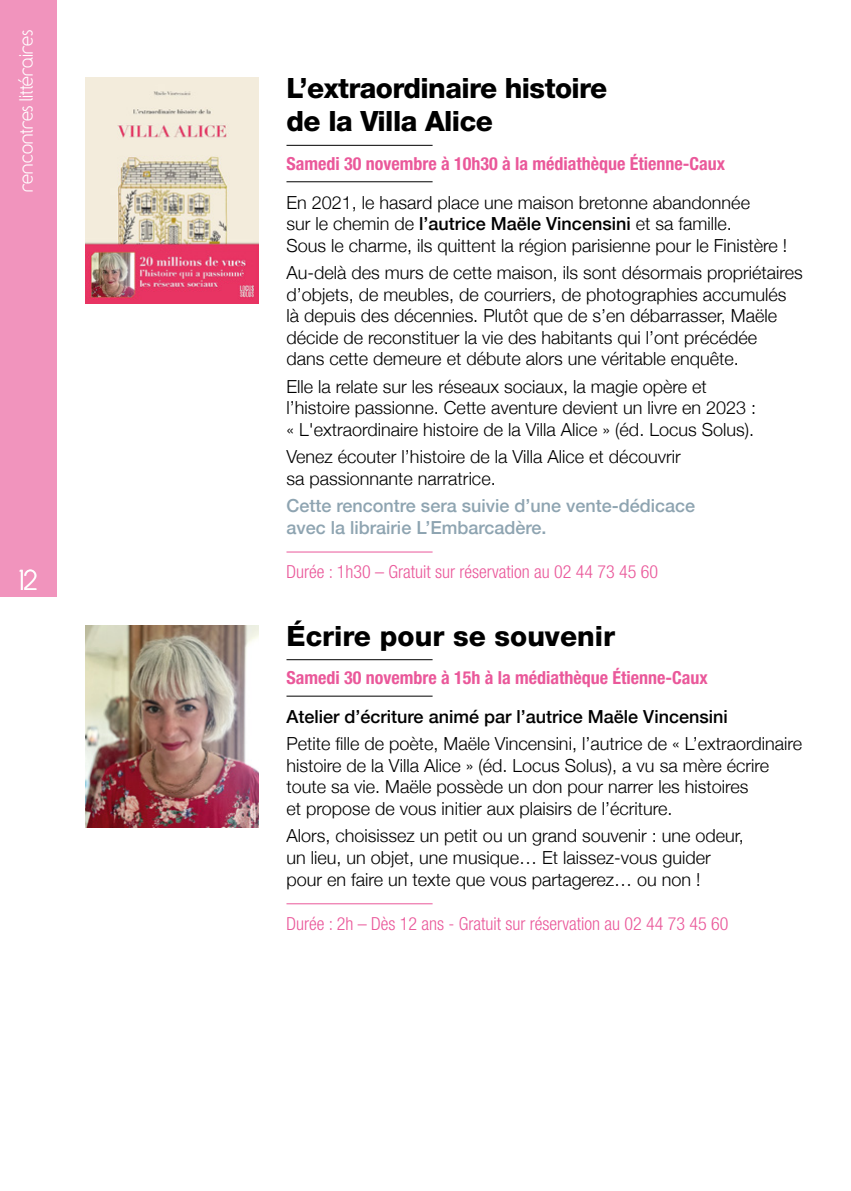
<style>
.page{position:relative;width:851px;height:1191px;background:#fff}
.page>*{position:absolute;margin:0;border:0;box-sizing:border-box;transform-origin:0 0}
.t1{font:800 28px/33.6px "Helvetica Neue LT Pro";letter-spacing:-.02em;color:#000}
.t2{font:800 28px "Helvetica Neue LT Pro";color:#000}
.t3{font:24px "Y2 K Neophyte";color:#fff}
.t4{font:300 18px/21.6px "Helvetica Neue";color:#000}
.t5{font:300 condensed 18px "Helvetica Neue LT Pro";color:#ea589a}
.t6{font:700 condensed 18px "Helvetica Neue LT Pro";color:#ea589a}
.t7{font:500 18px/21.6px "Helvetica Neue";color:#8ea4b1}
.t8{font:500 18px "Helvetica Neue";color:#000}
.t9{font:16px "Y2 K Neophyte";letter-spacing:.01em;color:#fff}
.s1{font-weight:500}
</style>
<div class="page">
<hr style="left:286px;top:145px;width:146px;height:1px;background:#000">
<hr style="left:286px;top:181px;width:146px;height:1px;background:#000">
<hr style="left:286px;top:551px;width:146px;height:1px;background:#ea589a">
<hr style="left:286px;top:659px;width:146px;height:1px;background:#000">
<hr style="left:286px;top:695px;width:146px;height:1px;background:#000">
<hr style="left:286px;top:903px;width:146px;height:1px;background:#ea589a">
<div style="left:0;top:0;width:57px;height:597px;background:#f194bd"></div>
<img style="left:85px;top:625px;width:173px;height:202px">
<img style="left:85px;top:78px;width:173px;height:226px">
<p class="t9" style="left:15px;top:191px;width:163px;rotate:-90deg">rencontres littéraires</p>
<h2 class="t3" style="left:20px;top:563px;width:39px">1212</h2>
<h1 class="t1" style="left:286px;top:71px;width:322px">L’extraordinaire histoire de la Villa Alice</h1>
<p class="t6" style="left:286px;top:153px;width:440px">Samedi 30 novembre à 10h30 à la médiathèque Étienne-Caux</p>
<p class="t4" style="left:286px;top:190px;width:502px">En 2021, le hasard place une maison bretonne abandonnée<br>sur le chemin de <span class="s1">l’autrice Maële Vincensini</span> et sa famille.<br>Sous le charme, ils quittent la région parisienne pour le Finistère !</p>
<p class="t4" style="left:286px;top:260px;width:517px">Au-delà des murs de cette maison, ils sont désormais propriétaires d’objets, de meubles, de courriers, de photographies accumulés là depuis des décennies. Plutôt que de s’en débarrasser, Maële décide de reconstituer la vie des habitants qui l’ont précédée<br>dans cette demeure et débute alors une véritable enquête.</p>
<p class="t4" style="left:286px;top:374px;width:471px">Elle la relate sur les réseaux sociaux, la magie opère et l’histoire passionne. Cette aventure devient un livre en 2023 : « L'extraordinaire histoire de la Villa Alice » (éd. Locus Solus).</p>
<p class="t4" style="left:286px;top:445px;width:395px">Venez écouter l’histoire de la Villa Alice et découvrir sa passionnante narratrice.</p>
<p class="t7" style="left:286px;top:493px;width:410px">Cette rencontre sera suivie d’une vente-dédicace avec la librairie L’Embarcadère.</p>
<p class="t5" style="left:286px;top:561px;width:373px">Durée : 1h30 – Gratuit sur réservation au 02 44 73 45 60</p>
<h1 class="t2" style="left:286px;top:619px;width:330px">Écrire pour se souvenir</h1>
<p class="t6" style="left:286px;top:667px;width:423px">Samedi 30 novembre à 15h à la médiathèque Étienne-Caux</p>
<p class="t8" style="left:286px;top:702px;width:443px">Atelier d’écriture animé par l’autrice Maële Vincensini</p>
<p class="t4" style="left:286px;top:731px;width:517px">Petite fille de poète, Maële Vincensini, l’autrice de « L’extraordinaire histoire de la Villa Alice » (éd. Locus Solus), a vu sa mère écrire toute sa vie. Maële possède un don pour narrer les histoires<br>et propose de vous initier aux plaisirs de l’écriture.</p>
<p class="t4" style="left:286px;top:823px;width:459px">Alors, choisissez un petit ou un grand souvenir : une odeur, un lieu, un objet, une musique… Et laissez-vous guider pour en faire un texte que vous partagerez… ou non !</p>
<p class="t5" style="left:286px;top:913px;width:443px">Durée : 2h – Dès 12 ans - Gratuit sur réservation au 02 44 73 45 60</p>
</div>
